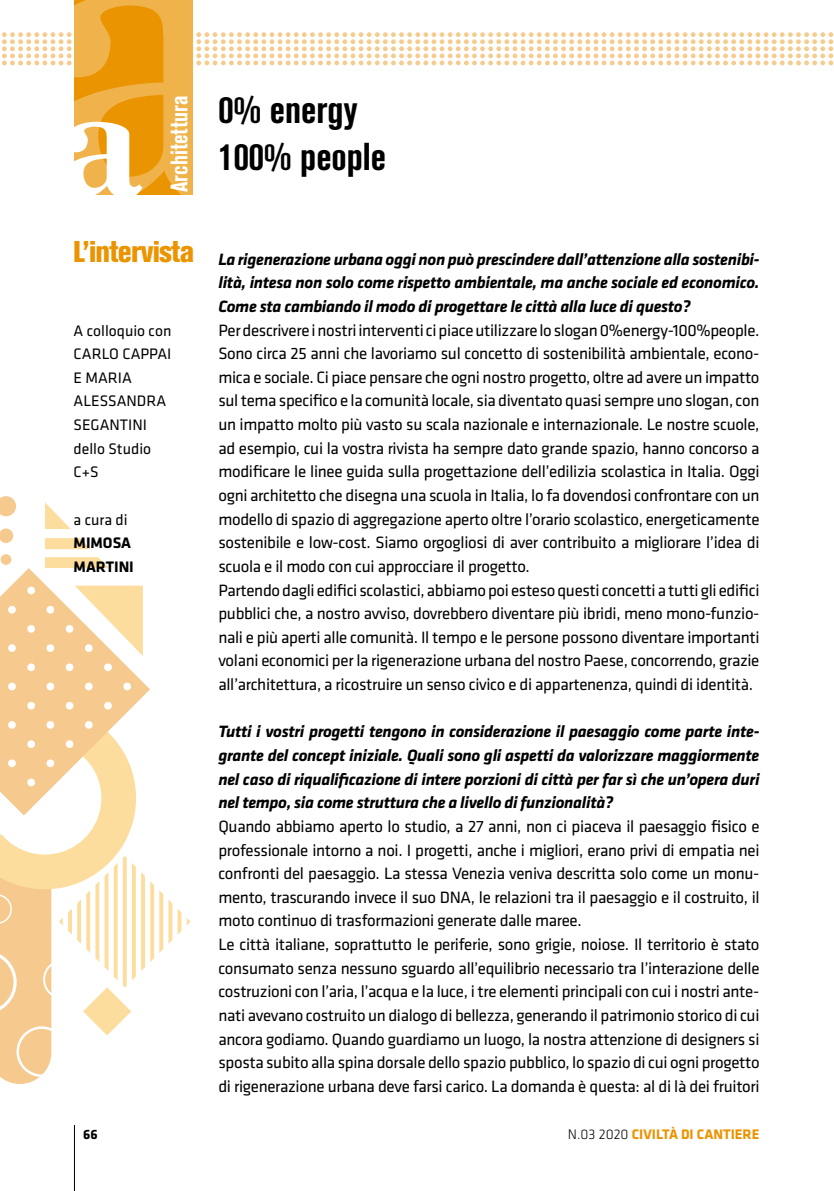
<style>
.page{position:relative;width:834px;height:1191px;background:#fff}
.page>*{position:absolute;margin:0;border:0;box-sizing:border-box;transform-origin:0 0}
.t1{font:700 183.4px "Bodoni Std";color:#fff}
.t2{font:700 condensed 38.5px/47.2px "Akzidenz Grotesk BQ";color:#000}
.t3{font:29.75px "Akzidenz Grotesk BQ X Bd Cnd Alt";letter-spacing:-.025em;color:#eb9401}
.t4{font:23.8px "Akzidenz Grotesk BQ Bd Cnd Alt";color:#fff}
.t5{font:16.97px/23.6px "Klavika";letter-spacing:-.02em;color:#000}
.t6{font:italic 700 16.97px/23.6px "Klavika";letter-spacing:-.02em;color:#000;text-align:justify}
.t7{font:15.75px/23.6px "Klavika";color:#000}
.t8{font:700 15.75px/23.6px "Klavika";color:#000}
.t9{font:700 14.35px "Klavika";color:#eb9401}
.t10{font:700 14px "Klavika";color:#000}
.s1{font-weight:300;color:#000}
</style>
<div class="page">
<hr style="left:74px;top:1125px;width:1px;height:66px;background:#000">
<svg style="left:2px;top:0;width:831px;height:195px"></svg>
<svg style="left:0;top:496px;width:16px;height:20px"></svg>
<svg style="left:0;top:528px;width:13px;height:15px"></svg>
<div style="left:1px;top:554px;width:10px;height:11px;background:#f6c98e;border-radius:50%"></div>
<svg style="left:187px;top:918px;width:3px;height:7px"></svg>
<svg style="left:45px;top:538px;width:45px;height:11px"></svg>
<svg style="left:45px;top:502px;width:26px;height:27px"></svg>
<svg style="left:0;top:557px;width:181px;height:527px"></svg>
<h1 class="t1" style="left:52px;top:20px;width:93px">a</h1>
<h3 class="t4" style="left:165px;top:192px;width:98px;rotate:-90deg">Architettura</h3>
<h3 class="t3" style="left:73px;top:234px;width:122px">L’intervista</h3>
<p class="t7" style="left:74px;top:319px;width:99px">A colloquio con<br>CARLO CAPPAI<br>E MARIA<br>ALESSANDRA<br>SEGANTINI dello Studio<br>C+S</p>
<p class="t7" style="left:74px;top:508px;width:56px">a cura di</p>
<p class="t8" style="left:74px;top:531px;width:62px">MIMOSA<br>MARTINI</p>
<h2 class="t2" style="left:218px;top:86px;width:169px">0% energy<br>100% people</h2>
<p class="t6" style="left:218px;top:247px;width:542px">La rigenerazione urbana oggi non può prescindere dall’attenzione alla sostenibi&shy;lità, intesa non solo come rispetto ambientale, ma anche sociale ed economico.<br>Come sta cambiando il modo di progettare le città alla luce di questo?</p>
<p class="t5" style="left:218px;top:318px;width:542px">Per descrivere i nostri interventi ci piace utilizzare lo slogan 0%energy-100%people.<br>Sono circa 25 anni che lavoriamo sul concetto di sostenibilità ambientale, econo&shy;mica e sociale. Ci piace pensare che ogni nostro progetto, oltre ad avere un impatto sul tema specifico e la comunità locale, sia diventato quasi sempre uno slogan, con un impatto molto più vasto su scala nazionale e internazionale. Le nostre scuole, ad esempio, cui la vostra rivista ha sempre dato grande spazio, hanno concorso a modificare le linee guida sulla progettazione dell’edilizia scolastica in Italia. Oggi ogni architetto che disegna una scuola in Italia, lo fa dovendosi confrontare con un modello di spazio di aggregazione aperto oltre l’orario scolastico, energeticamente sostenibile e low-cost. Siamo orgogliosi di aver contribuito a migliorare l’idea di scuola e il modo con cui approcciare il progetto.<br>Partendo dagli edifici scolastici, abbiamo poi esteso questi concetti a tutti gli edifici pubblici che, a nostro avviso, dovrebbero diventare più ibridi, meno mono-funzio&shy;nali e più aperti alle comunità. Il tempo e le persone possono diventare importanti volani economici per la rigenerazione urbana del nostro Paese, concorrendo, grazie all’architettura, a ricostruire un senso civico e di appartenenza, quindi di identità.</p>
<p class="t6" style="left:218px;top:720px;width:542px">Tutti i vostri progetti tengono in considerazione il paesaggio come parte inte&shy;grante del concept iniziale. Quali sono gli aspetti da valorizzare maggiormente nel caso di riqualificazione di intere porzioni di città per far sì che un’opera duri nel tempo, sia come struttura che a livello di funzionalità?</p>
<p class="t5" style="left:218px;top:814px;width:542px">Quando abbiamo aperto lo studio, a 27 anni, non ci piaceva il paesaggio fisico e professionale intorno a noi. I progetti, anche i migliori, erano privi di empatia nei confronti del paesaggio. La stessa Venezia veniva descritta solo come un monu&shy;mento, trascurando invece il suo DNA, le relazioni tra il paesaggio e il costruito, il moto continuo di trasformazioni generate dalle maree.<br>Le città italiane, soprattutto le periferie, sono grigie, noiose. Il territorio è stato consumato senza nessuno sguardo all’equilibrio necessario tra l’interazione delle costruzioni con l’aria, l’acqua e la luce, i tre elementi principali con cui i nostri ante&shy;nati avevano costruito un dialogo di bellezza, generando il patrimonio storico di cui ancora godiamo. Quando guardiamo un luogo, la nostra attenzione di designers si sposta subito alla spina dorsale dello spazio pubblico, lo spazio di cui ogni progetto di rigenerazione urbana deve farsi carico. La domanda è questa: al di là dei fruitori</p>
<p class="t10" style="left:83px;top:1126px;width:16px">66</p>
<p class="t9" style="left:568px;top:1126px;width:193px"><span class="s1">N.03 2020</span> CIVILTÀ DI CANTIERE</p>
</div>
